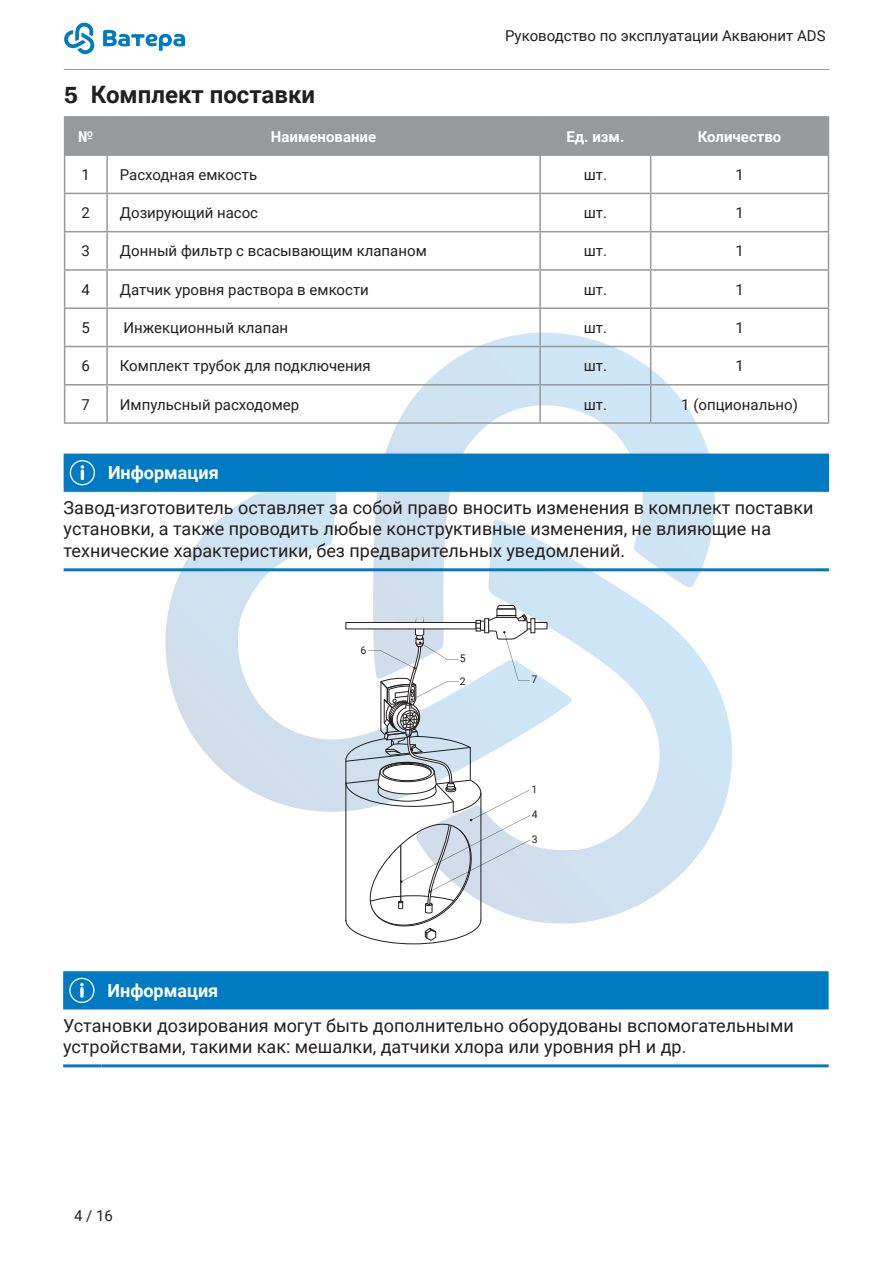
<style>
.page{position:relative;width:893px;height:1263px;background:#fff}
.page>*{position:absolute;margin:0;border:0;box-sizing:border-box;transform-origin:0 0}
.t1{font:700 24px "Roboto";color:#231f20}
.t2{font:18px/21.6px "Roboto";color:#231f20}
.t3{font:700 18px "Roboto";color:#fff}
.Текст_таблицы{font:15px "Roboto";color:#231f20}
.Текст_таблицы-2{font:700 15px "Roboto";color:#fff}
.t4{font:10.5px "Roboto";color:#231f20}
.s1{font-family:"Franklin Gothic";font-weight:600}
</style>
<div class="page">
<svg style="left:103px;top:30px;width:82px;height:21px"></svg>
<svg style="left:64px;top:22px;width:30px;height:32px"></svg>
<hr style="left:64px;top:69px;width:765px;height:1px;background:#9a9c9e">
<svg style="left:158px;top:492px;width:214px;height:320px"></svg>
<svg style="left:372px;top:333px;width:348px;height:272px"></svg>
<svg style="left:416px;top:519px;width:319px;height:405px"></svg>
<div style="left:65px;top:118px;width:763px;height:36px;background:#97999b"></div>
<hr style="left:64px;top:156px;width:1px;height:37px;background:#97999b">
<hr style="left:106px;top:156px;width:2px;height:37px;background:#97999b">
<hr style="left:539px;top:156px;width:2px;height:37px;background:#97999b">
<hr style="left:650px;top:156px;width:1px;height:37px;background:#97999b">
<hr style="left:828px;top:156px;width:1px;height:37px;background:#97999b">
<hr style="left:64px;top:193px;width:43px;height:1px;background:#97999b">
<hr style="left:64px;top:194px;width:1px;height:37px;background:#97999b">
<hr style="left:107px;top:193px;width:433px;height:1px;background:#97999b">
<hr style="left:106px;top:194px;width:2px;height:37px;background:#97999b">
<hr style="left:540px;top:193px;width:111px;height:1px;background:#97999b">
<hr style="left:539px;top:194px;width:2px;height:37px;background:#97999b">
<hr style="left:651px;top:193px;width:178px;height:1px;background:#97999b">
<hr style="left:650px;top:194px;width:1px;height:37px;background:#97999b">
<hr style="left:828px;top:194px;width:1px;height:37px;background:#97999b">
<hr style="left:64px;top:231px;width:43px;height:1px;background:#97999b">
<hr style="left:64px;top:232px;width:1px;height:37px;background:#97999b">
<hr style="left:107px;top:231px;width:433px;height:1px;background:#97999b">
<hr style="left:106px;top:232px;width:2px;height:37px;background:#97999b">
<hr style="left:540px;top:231px;width:111px;height:1px;background:#97999b">
<hr style="left:539px;top:232px;width:2px;height:37px;background:#97999b">
<hr style="left:651px;top:231px;width:178px;height:1px;background:#97999b">
<hr style="left:650px;top:232px;width:1px;height:37px;background:#97999b">
<hr style="left:828px;top:232px;width:1px;height:37px;background:#97999b">
<hr style="left:64px;top:269px;width:43px;height:2px;background:#97999b">
<hr style="left:64px;top:271px;width:1px;height:36px;background:#97999b">
<hr style="left:107px;top:269px;width:433px;height:2px;background:#97999b">
<hr style="left:106px;top:271px;width:2px;height:36px;background:#97999b">
<hr style="left:540px;top:269px;width:111px;height:2px;background:#97999b">
<hr style="left:539px;top:271px;width:2px;height:36px;background:#97999b">
<hr style="left:651px;top:269px;width:178px;height:2px;background:#97999b">
<hr style="left:650px;top:271px;width:1px;height:36px;background:#97999b">
<hr style="left:828px;top:271px;width:1px;height:36px;background:#97999b">
<hr style="left:64px;top:307px;width:43px;height:2px;background:#97999b">
<hr style="left:64px;top:309px;width:1px;height:37px;background:#97999b">
<hr style="left:107px;top:307px;width:433px;height:2px;background:#97999b">
<hr style="left:106px;top:309px;width:2px;height:37px;background:#97999b">
<hr style="left:540px;top:307px;width:111px;height:2px;background:#97999b">
<hr style="left:539px;top:309px;width:2px;height:37px;background:#97999b">
<hr style="left:651px;top:307px;width:178px;height:2px;background:#97999b">
<hr style="left:650px;top:309px;width:1px;height:37px;background:#97999b">
<hr style="left:828px;top:309px;width:1px;height:37px;background:#97999b">
<hr style="left:64px;top:346px;width:43px;height:1px;background:#97999b">
<hr style="left:64px;top:347px;width:1px;height:37px;background:#97999b">
<hr style="left:107px;top:346px;width:433px;height:1px;background:#97999b">
<hr style="left:106px;top:347px;width:2px;height:37px;background:#97999b">
<hr style="left:540px;top:346px;width:111px;height:1px;background:#97999b">
<hr style="left:539px;top:347px;width:2px;height:37px;background:#97999b">
<hr style="left:651px;top:346px;width:178px;height:1px;background:#97999b">
<hr style="left:650px;top:347px;width:1px;height:37px;background:#97999b">
<hr style="left:828px;top:347px;width:1px;height:37px;background:#97999b">
<hr style="left:64px;top:384px;width:43px;height:1px;background:#97999b">
<hr style="left:64px;top:385px;width:1px;height:37px;background:#97999b">
<hr style="left:107px;top:384px;width:433px;height:1px;background:#97999b">
<hr style="left:106px;top:385px;width:2px;height:37px;background:#97999b">
<hr style="left:540px;top:384px;width:111px;height:1px;background:#97999b">
<hr style="left:539px;top:385px;width:2px;height:37px;background:#97999b">
<hr style="left:651px;top:384px;width:178px;height:1px;background:#97999b">
<hr style="left:650px;top:385px;width:1px;height:37px;background:#97999b">
<hr style="left:828px;top:385px;width:1px;height:37px;background:#97999b">
<hr style="left:64px;top:422px;width:43px;height:2px;background:#97999b">
<hr style="left:107px;top:422px;width:433px;height:2px;background:#97999b">
<hr style="left:540px;top:422px;width:111px;height:2px;background:#97999b">
<hr style="left:651px;top:422px;width:178px;height:2px;background:#97999b">
<hr style="left:64px;top:116px;width:43px;height:2px;background:#97999b">
<hr style="left:64px;top:118px;width:1px;height:36px;background:#97999b">
<hr style="left:107px;top:116px;width:433px;height:2px;background:#97999b">
<hr style="left:106px;top:118px;width:2px;height:36px;background:#97999b">
<hr style="left:540px;top:116px;width:111px;height:2px;background:#97999b">
<hr style="left:539px;top:118px;width:2px;height:36px;background:#97999b">
<hr style="left:651px;top:116px;width:178px;height:2px;background:#97999b">
<hr style="left:650px;top:118px;width:1px;height:36px;background:#97999b">
<hr style="left:828px;top:118px;width:1px;height:36px;background:#97999b">
<hr style="left:64px;top:154px;width:43px;height:2px;background:#97999b">
<hr style="left:107px;top:154px;width:433px;height:2px;background:#97999b">
<hr style="left:540px;top:154px;width:111px;height:2px;background:#97999b">
<hr style="left:651px;top:154px;width:178px;height:2px;background:#97999b">
<hr style="left:63px;top:1064px;width:39px;height:3px;background:#007ac2">
<hr style="left:102px;top:1064px;width:727px;height:3px;background:#007ac2">
<div style="left:63px;top:971px;width:766px;height:38px;background:#007ac2"></div>
<hr style="left:64px;top:568px;width:38px;height:3px;background:#007ac2">
<hr style="left:102px;top:568px;width:727px;height:3px;background:#007ac2">
<div style="left:64px;top:454px;width:765px;height:38px;background:#007ac2"></div>
<svg style="left:530px;top:624px;width:15px;height:3px"></svg>
<div style="left:346px;top:622px;width:201px;height:7px;border:1px solid #231f20"></div>
<svg style="left:345px;top:605px;width:185px;height:339px"></svg>
<p class="Текст_таблицы" style="left:505px;top:25px;width:322px">Руководство по эксплуатации Акваюнит ADS</p>
<p class="t1" style="left:64px;top:78px;width:253px"><span class="s1">5</span> Комплект поставки</p>
<p class="Текст_таблицы-2" style="left:78px;top:126px;width:17px">№</p>
<p class="Текст_таблицы-2" style="left:271px;top:126px;width:107px">Наименование</p>
<p class="Текст_таблицы-2" style="left:566px;top:126px;width:59px">Ед. изм.</p>
<p class="Текст_таблицы-2" style="left:698px;top:126px;width:85px">Количество</p>
<p class="Текст_таблицы" style="left:82px;top:164px;width:10px">1</p>
<p class="Текст_таблицы" style="left:120px;top:164px;width:139px">Расходная емкость</p>
<p class="Текст_таблицы" style="left:584px;top:164px;width:25px">шт.</p>
<p class="Текст_таблицы" style="left:735px;top:164px;width:10px">1</p>
<p class="Текст_таблицы" style="left:82px;top:202px;width:10px">2</p>
<p class="Текст_таблицы" style="left:120px;top:202px;width:140px">Дозирующий насос</p>
<p class="Текст_таблицы" style="left:584px;top:202px;width:25px">шт.</p>
<p class="Текст_таблицы" style="left:735px;top:202px;width:10px">1</p>
<p class="Текст_таблицы" style="left:82px;top:241px;width:10px">3</p>
<p class="Текст_таблицы" style="left:120px;top:241px;width:308px">Донный фильтр с всасывающим клапаном</p>
<p class="Текст_таблицы" style="left:584px;top:241px;width:25px">шт.</p>
<p class="Текст_таблицы" style="left:735px;top:241px;width:10px">1</p>
<p class="Текст_таблицы" style="left:82px;top:279px;width:10px">4</p>
<p class="Текст_таблицы" style="left:120px;top:279px;width:250px">Датчик уровня раствора в емкости</p>
<p class="Текст_таблицы" style="left:584px;top:279px;width:25px">шт.</p>
<p class="Текст_таблицы" style="left:735px;top:279px;width:10px">1</p>
<p class="Текст_таблицы" style="left:82px;top:317px;width:10px">5</p>
<p class="Текст_таблицы" style="left:124px;top:317px;width:166px">Инжекционный клапан</p>
<p class="Текст_таблицы" style="left:584px;top:317px;width:25px">шт.</p>
<p class="Текст_таблицы" style="left:735px;top:317px;width:10px">1</p>
<p class="Текст_таблицы" style="left:82px;top:355px;width:10px">6</p>
<p class="Текст_таблицы" style="left:120px;top:355px;width:252px">Комплект трубок для подключения</p>
<p class="Текст_таблицы" style="left:584px;top:355px;width:25px">шт.</p>
<p class="Текст_таблицы" style="left:735px;top:355px;width:10px">1</p>
<p class="Текст_таблицы" style="left:82px;top:394px;width:10px">7</p>
<p class="Текст_таблицы" style="left:120px;top:394px;width:181px">Импульсный расходомер</p>
<p class="Текст_таблицы" style="left:584px;top:394px;width:25px">шт.</p>
<p class="Текст_таблицы" style="left:681px;top:394px;width:118px">1 (опционально)</p>
<p class="t3" style="left:108px;top:460px;width:112px">Информация</p>
<p class="t2" style="left:64px;top:496px;width:751px">Завод-изготовитель оставляет за собой право вносить изменения в комплект поставки установки, а также проводить любые конструктивные изменения, не влияющие на технические характеристики, без предварительных уведомлений.</p>
<p class="t4" style="left:361px;top:643px;width:7px">6</p>
<p class="t4" style="left:460px;top:651px;width:7px">5</p>
<p class="t4" style="left:460px;top:674px;width:7px">2</p>
<p class="t4" style="left:532px;top:672px;width:7px">7</p>
<p class="t4" style="left:532px;top:781px;width:7px">1</p>
<p class="t4" style="left:532px;top:807px;width:7px">4</p>
<p class="t4" style="left:532px;top:832px;width:7px">3</p>
<p class="t3" style="left:108px;top:978px;width:112px">Информация</p>
<p class="t2" style="left:63px;top:1014px;width:732px">Установки дозирования могут быть дополнительно оборудованы вспомогательными устройствами, такими как: мешалки, датчики хлора или уровния pH и др.</p>
<p class="Текст_таблицы" style="left:74px;top:1205px;width:40px">4 / 16</p>
</div>
